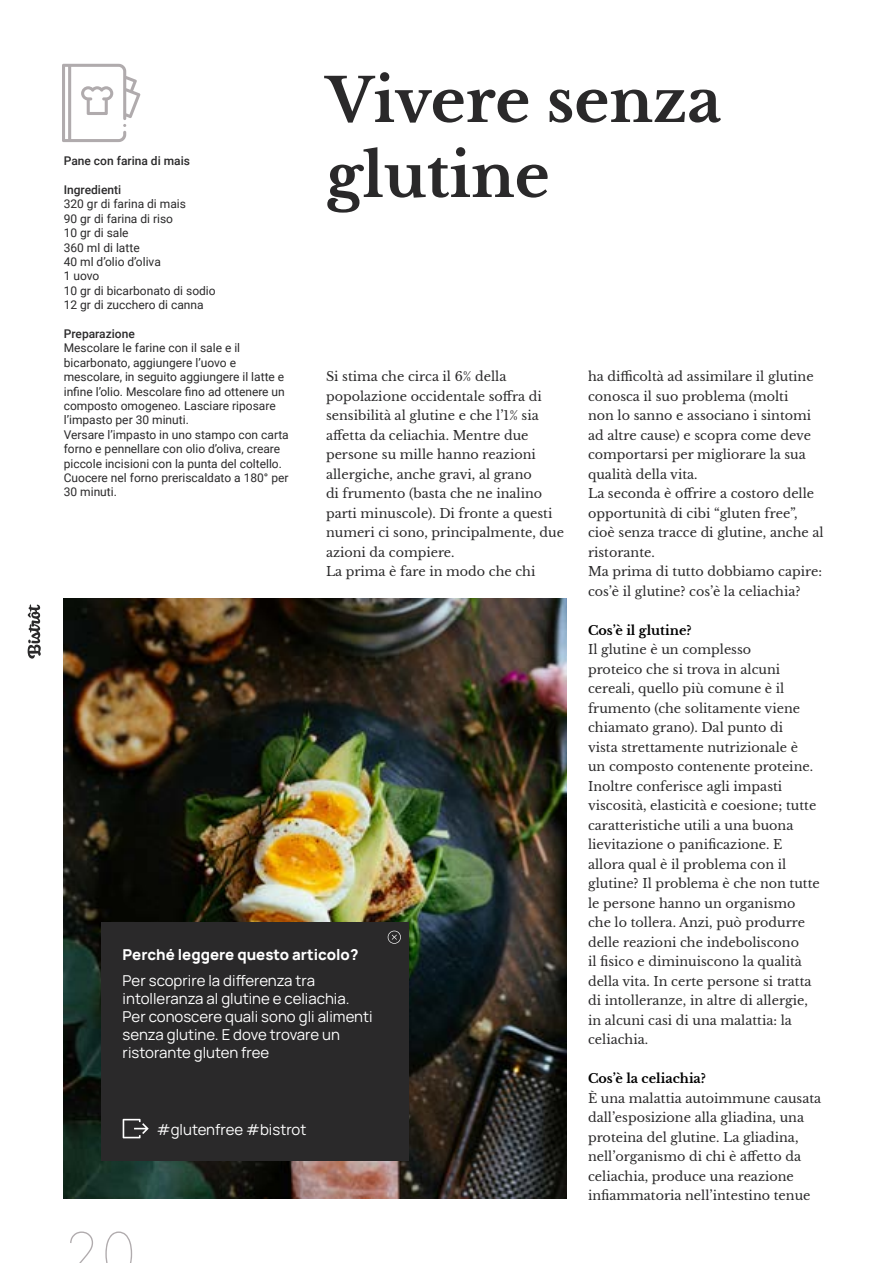
<style>
.page{position:relative;width:893px;height:1263px;background:#fff}
.page>*{position:absolute;margin:0;border:0;box-sizing:border-box;transform-origin:0 0}
.t1{font:700 60px/75px "Libre Baskerville";color:#2a292a}
.t2{font:100 60px "Inter";color:#b0abad}
.t3{font:15px/18px "Manrope";color:#fff}
.t4{font:800 15px "Manrope";color:#fff}
.t5{font:12.75px/19.5px "Libre Baskerville";color:#2a292a}
.t6{font:700 12.75px "Libre Baskerville";color:#000}
.t7{font:12px/14.4px "Roboto";color:#2a292a}
.t8{font:500 12px "Roboto";color:#2a292a}
</style>
<div class="page">
<svg style="left:28px;top:604px;width:13px;height:55px"></svg>
<svg style="left:62px;top:64px;width:78px;height:78px"></svg>
<img style="left:64px;top:598px;width:503px;height:600px">
<div style="left:101px;top:922px;width:308px;height:239px;background:#2a292a"></div>
<svg style="left:388px;top:931px;width:13px;height:13px"></svg>
<svg style="left:123px;top:1119px;width:26px;height:19px"></svg>
<h1 class="t1" style="left:326px;top:63px;width:397px">Vivere senza glutine</h1>
<p class="t8" style="left:64px;top:152px;width:128px">Pane con farina di mais</p>
<p class="t8" style="left:64px;top:181px;width:59px">Ingredienti</p>
<p class="t7" style="left:64px;top:196px;width:153px">320 gr di farina di mais<br>90 gr di farina di riso<br>10 gr di sale<br>360 ml di latte<br>40 ml d’olio d’oliva<br>1 uovo<br>10 gr di bicarbonato di sodio<br>12 gr di zucchero di canna</p>
<p class="t8" style="left:64px;top:325px;width:73px">Preparazione</p>
<p class="t7" style="left:64px;top:340px;width:227px">Mescolare le farine con il sale e il bicarbonato, aggiungere l’uovo e mescolare, in seguito aggiungere il latte e infine l’olio. Mescolare fino ad ottenere un composto omogeneo. Lasciare riposare l’impasto per 30 minuti.<br>Versare l’impasto in uno stampo con carta forno e pennellare con olio d’oliva, creare piccole incisioni con la punta del coltello.<br>Cuocere nel forno preriscaldato a 180° per 30 minuti.</p>
<p class="t5" style="left:326px;top:367px;width:240px">Si stima che circa il 6% della popolazione occidentale soffra di sensibilità al glutine e che l’1% sia affetta da celiachia. Mentre due persone su mille hanno reazioni allergiche, anche gravi, al grano<br>di frumento (basta che ne inalino parti minuscole). Di fronte a questi numeri ci sono, principalmente, due azioni da compiere.<br>La prima è fare in modo che chi</p>
<p class="t5" style="left:588px;top:367px;width:237px">ha difficoltà ad assimilare il glutine conosca il suo problema (molti<br>non lo sanno e associano i sintomi ad altre cause) e scopra come deve comportarsi per migliorare la sua qualità della vita.<br>La seconda è offrire a costoro delle opportunità di cibi “gluten free”, cioè senza tracce di glutine, anche al ristorante.<br>Ma prima di tutto dobbiamo capire: cos’è il glutine? cos’è la celiachia?</p>
<p class="t6" style="left:588px;top:622px;width:105px">Cos’è il glutine?</p>
<p class="t5" style="left:588px;top:640px;width:233px">Il glutine è un complesso<br>proteico che si trova in alcuni cereali, quello più comune è il frumento (che solitamente viene chiamato grano). Dal punto di<br>vista strettamente nutrizionale è<br>un composto contenente proteine.<br>Inoltre conferisce agli impasti viscosità, elasticità e coesione; tutte caratteristiche utili a una buona lievitazione o panificazione. E allora qual è il problema con il glutine? Il problema è che non tutte le persone hanno un organismo che lo tollera. Anzi, può produrre delle reazioni che indeboliscono<br>il fisico e diminuiscono la qualità della vita. In certe persone si tratta di intolleranze, in altre di allergie, in alcuni casi di una malattia: la celiachia.</p>
<p class="t6" style="left:588px;top:1071px;width:120px">Cos’è la celiachia?</p>
<p class="t5" style="left:588px;top:1088px;width:235px">È una malattia autoimmune causata dall’esposizione alla gliadina, una proteina del glutine. La gliadina, nell’organismo di chi è affetto da celiachia, produce una reazione infiammatoria nell’intestino tenue</p>
<p class="t4" style="left:123px;top:944px;width:237px">Perché leggere questo articolo?</p>
<p class="t3" style="left:123px;top:971px;width:251px">Per scoprire la differenza tra intolleranza al glutine e celiachia.<br>Per conoscere quali sono gli alimenti senza glutine. E dove trovare un ristorante gluten free</p>
<p class="t3" style="left:157px;top:1120px;width:151px">#glutenfree #bistrot</p>
<h1 class="t2" style="left:64px;top:1210px;width:74px">20</h1>
</div>
